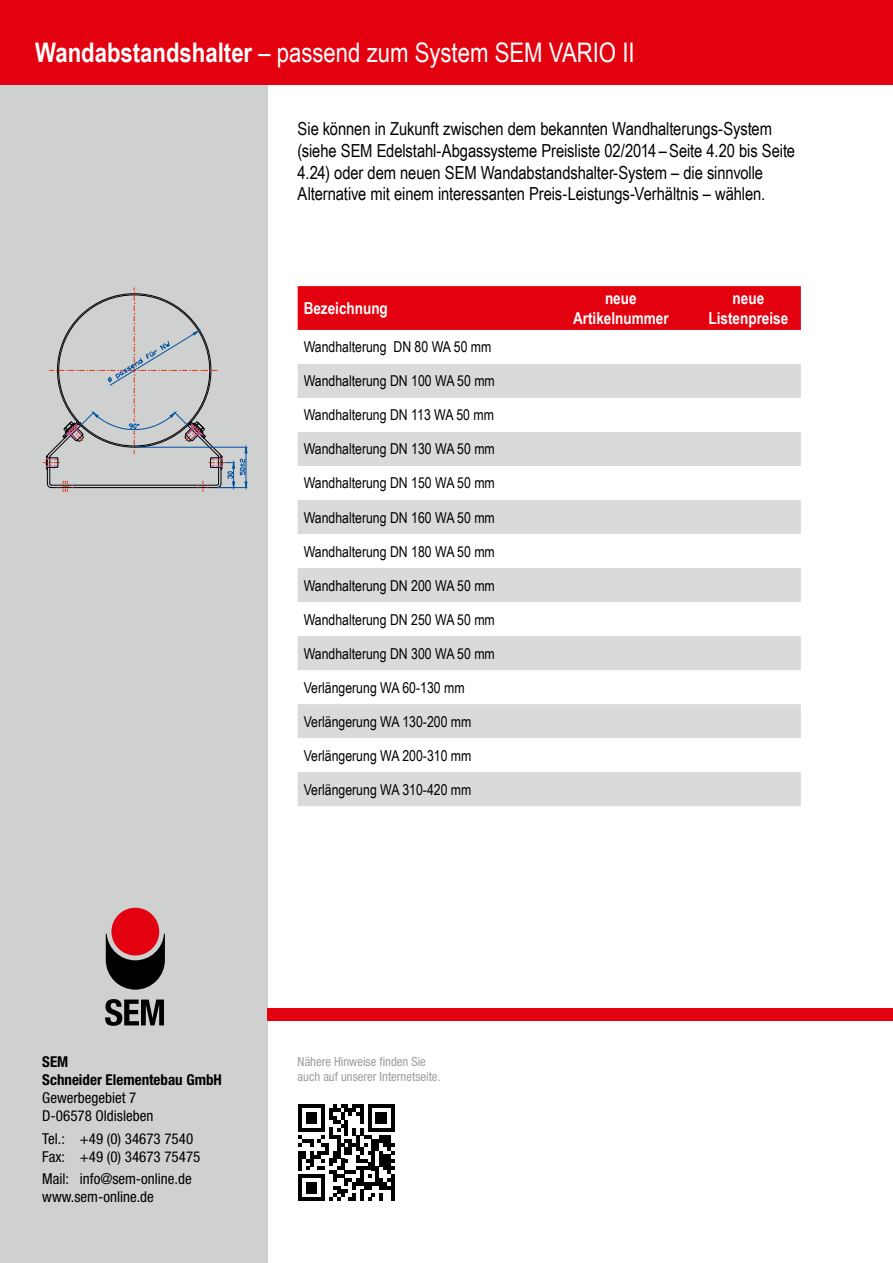
<style>
.page{position:relative;width:893px;height:1263px;background:#fff}
.page>*{position:absolute;margin:0;border:0;box-sizing:border-box;transform-origin:0 0}
.t1{font:27px "Arial Narrow";color:#fff}
.t2{font:18px/21.6px "Arial Narrow";letter-spacing:-.005em;color:#000}
.t3{font:700 16.5px/19.8px "Arial Narrow";color:#fff;text-align:center}
.t4{font:15px "Arial Narrow";color:#000}
.t5{font:condensed 15px/18px "Helvetica Neue";color:#000}
.t6{font:700 condensed 15px/18px "Helvetica Neue";color:#000}
.t7{font:condensed 12.6px/15.1px "Helvetica Neue";color:#9c9d9d}
.s1{font-weight:700}
</style>
<div class="page">
<div style="left:0;top:0;width:268px;height:1263px;background:#cfd0d0"></div>
<div style="left:0;top:0;width:893px;height:84px;background:#e3000f"></div>
<div style="left:268px;top:1008px;width:625px;height:12px;background:#e3000f"></div>
<svg style="left:298px;top:1104px;width:97px;height:97px"></svg>
<div style="left:111px;top:908px;width:48px;height:47px;background:#e3000f;border-radius:50%"></div>
<svg style="left:106px;top:934px;width:59px;height:56px"></svg>
<svg style="left:105px;top:999px;width:59px;height:26px"></svg>
<div style="left:298px;top:286px;width:503px;height:44px;background:#e3000f"></div>
<svg style="left:298px;top:364px;width:503px;height:442px;fill:#dadada"></svg>
<svg style="left:43px;top:287px;width:205px;height:205px"></svg>
<h1 class="t1" style="left:35px;top:33px;width:601px"><span class="s1">Wandabstandshalter</span> – passend zum System SEM VARIO II</h1>
<p class="t2" style="left:298px;top:118px;width:499px">Sie können in Zukunft zwischen dem bekannten Wandhalterungs-System (siehe SEM Edelstahl-Abgassysteme Preisliste 02/2014 –Seite 4.20 bis Seite 4.24) oder dem neuen SEM Wandabstandshalter-System – die sinnvolle Alternative mit einem interessanten Preis-Leistungs-Verhältnis – wählen.</p>
<p class="t3" style="left:304px;top:297px;width:86px">Bezeichnung</p>
<p class="t3" style="left:573px;top:288px;width:97px">neue<br>Artikelnummer</p>
<p class="t3" style="left:708px;top:288px;width:81px">neue<br>Listenpreise</p>
<p class="t4" style="left:304px;top:336px;width:189px">Wandhalterung DN 80 WA 50 mm</p>
<p class="t4" style="left:304px;top:370px;width:193px">Wandhalterung DN 100 WA 50 mm</p>
<p class="t4" style="left:304px;top:404px;width:192px">Wandhalterung DN 113 WA 50 mm</p>
<p class="t4" style="left:304px;top:438px;width:193px">Wandhalterung DN 130 WA 50 mm</p>
<p class="t4" style="left:304px;top:472px;width:193px">Wandhalterung DN 150 WA 50 mm</p>
<p class="t4" style="left:304px;top:506px;width:193px">Wandhalterung DN 160 WA 50 mm</p>
<p class="t4" style="left:304px;top:540px;width:193px">Wandhalterung DN 180 WA 50 mm</p>
<p class="t4" style="left:304px;top:574px;width:193px">Wandhalterung DN 200 WA 50 mm</p>
<p class="t4" style="left:304px;top:608px;width:193px">Wandhalterung DN 250 WA 50 mm</p>
<p class="t4" style="left:304px;top:642px;width:193px">Wandhalterung DN 300 WA 50 mm</p>
<p class="t4" style="left:304px;top:676px;width:162px">Verlängerung WA 60-130 mm</p>
<p class="t4" style="left:304px;top:710px;width:169px">Verlängerung WA 130-200 mm</p>
<p class="t4" style="left:304px;top:744px;width:169px">Verlängerung WA 200-310 mm</p>
<p class="t4" style="left:304px;top:778px;width:169px">Verlängerung WA 310-420 mm</p>
<p class="t6" style="left:42px;top:1053px;width:181px">SEM<br>Schneider Elementebau GmbH</p>
<p class="t5" style="left:42px;top:1089px;width:112px">Gewerbegebiet 7<br>D-06578 Oldisleben</p>
<p class="t5" style="left:42px;top:1129px;width:160px">Tel.: +49 (0) 34673 7540<br>Fax: +49 (0) 34673 75475</p>
<p class="t5" style="left:42px;top:1169px;width:151px">Mail: info@sem-online.de www.sem-online.de</p>
<p class="t7" style="left:298px;top:1053px;width:144px">Nähere Hinweise finden Sie auch auf unserer Internetseite.</p>
</div>
